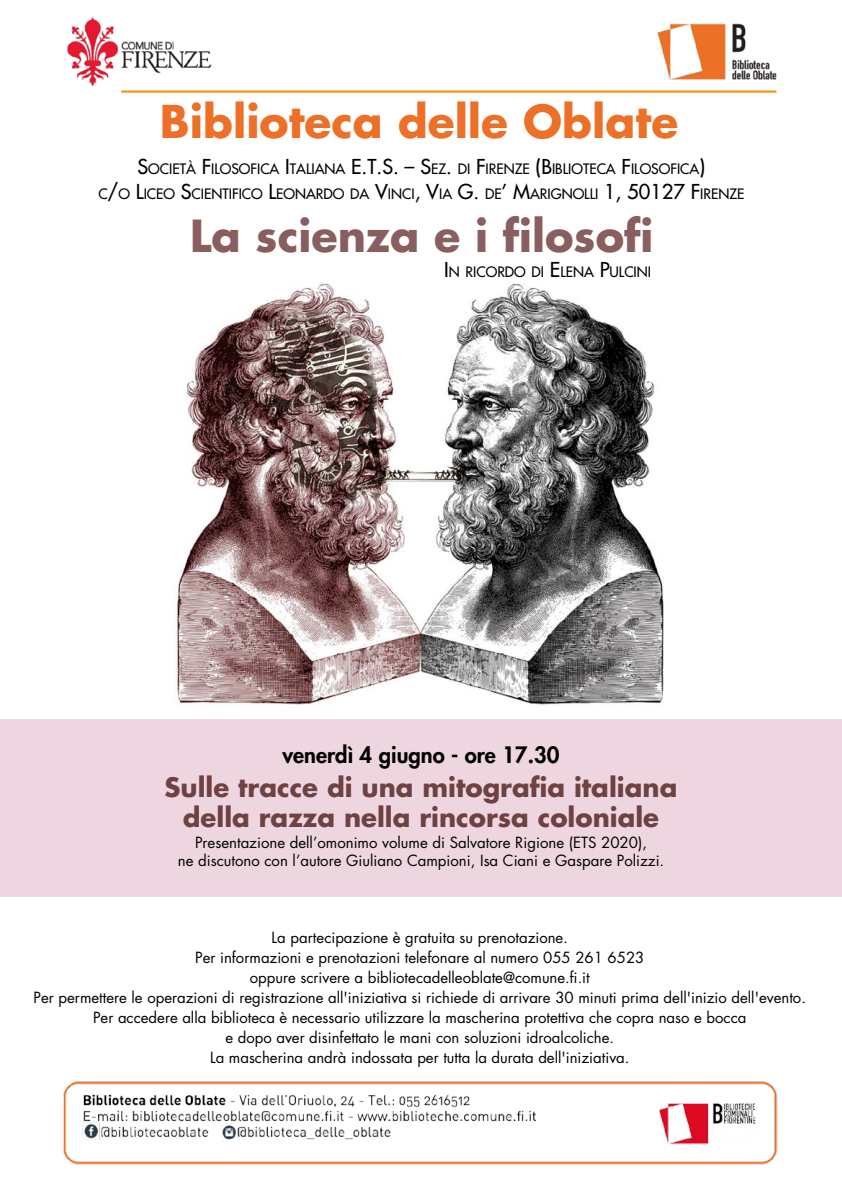
<style>
.page{position:relative;width:842px;height:1191px;background:#fff}
.page>*{position:absolute;margin:0;border:0;box-sizing:border-box;transform-origin:0 0}
.t1{font:700 44px "Futura Std";color:#ec7028}
.t2{font:700 43px "Futura Std";color:#895e5e}
.t3{font:700 26px/30px "Futura Std";color:#6e4142;text-align:center}
.t4{font:800 22px "Futura Std";color:#000}
.t5{font:15px/20px "Futura Std";color:#000;text-align:center}
.t6{font:500 14px/25px "Futura Std";color:#000;text-align:center}
.s1{font-size:20px}
</style>
<div class="page">
<div style="left:0;top:719px;width:842px;height:177px;background:#eed6e1"></div>
<img style="left:67px;top:16px;width:710px;height:78px">
<img style="left:174px;top:283px;width:490px;height:425px">
<img style="left:63px;top:1081px;width:715px;height:83px">
<h1 class="t1" style="left:160px;top:93px;width:520px">Biblioteca delle Oblate</h1>
<p class="t6" style="left:98px;top:156px;width:648px"><span class="s1">S</span>OCIETÀ <span class="s1">F</span>ILOSOFICA <span class="s1">I</span>TALIANA <span class="s1">E.T.S. – S</span>EZ<span class="s1">.</span> DI <span class="s1">F</span>IRENZE <span class="s1">(B</span>IBLIOTECA <span class="s1">F</span>ILOSOFICA<span class="s1">)<br></span>C<span class="s1">/</span>O <span class="s1">L</span>ICEO <span class="s1">S</span>CIENTIFICO <span class="s1">L</span>EONARDO DA <span class="s1">V</span>INCI<span class="s1">, V</span>IA <span class="s1">G.</span> DE<span class="s1">’ M</span>ARIGNOLLI <span class="s1">1, 50127 F</span>IRENZE</p>
<h2 class="t2" style="left:190px;top:207px;width:465px">La scienza e i filosofi</h2>
<p class="t6" style="left:444px;top:260px;width:208px"><span class="s1">I</span>N RICORDO DI <span class="s1">E</span>LENA <span class="s1">P</span>ULCINI</p>
<h3 class="t4" style="left:283px;top:740px;width:278px">venerdì 4 giugno - ore 17.30</h3>
<h3 class="t3" style="left:165px;top:771px;width:514px">Sulle tracce di una mitografia italiana della razza nella rincorsa coloniale</h3>
<p class="t5" style="left:178px;top:833px;width:488px;line-height:18px">Presentazione dell’omonimo volume di Salvatore Rigione (ETS 2020),<br>ne discutono con l’autore Giuliano Campioni, Isa Ciani e Gaspare Polizzi.</p>
<p class="t5" style="left:34px;top:927px;width:774px">La partecipazione è gratuita su prenotazione.<br>Per informazioni e prenotazioni telefonare al numero 055 261 6523<br>oppure scrivere a bibliotecadelleoblate@comune.fi.it<br>Per permettere le operazioni di registrazione all'iniziativa si richiede di arrivare 30 minuti prima dell'inizio dell'evento.<br>Per accedere alla biblioteca è necessario utilizzare la mascherina protettiva che copra naso e bocca<br>e dopo aver disinfettato le mani con soluzioni idroalcoliche.<br>La mascherina andrà indossata per tutta la durata dell'iniziativa.</p>
</div>
